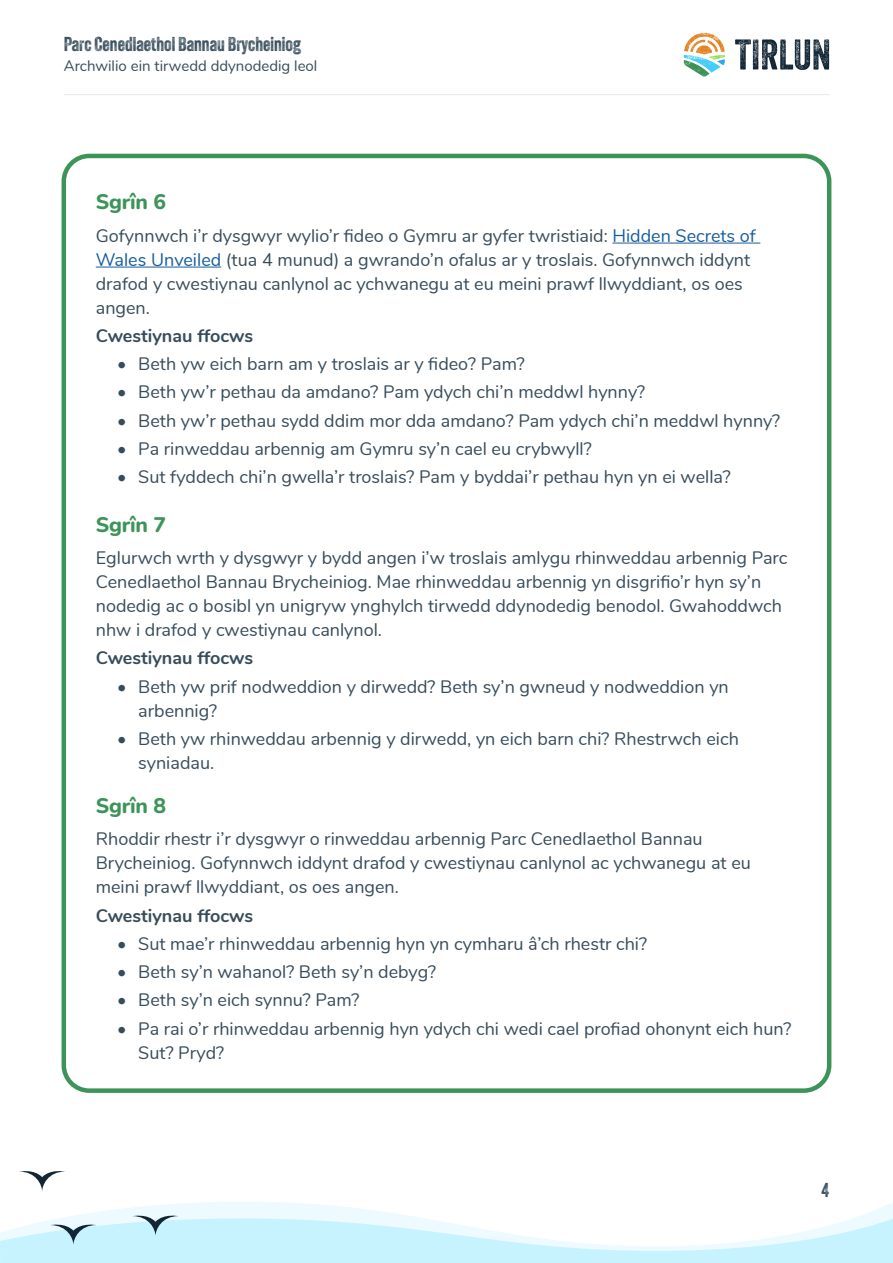
<style>
.page{position:relative;width:893px;height:1263px;background:#fff}
.page>*{position:absolute;margin:0;border:0;box-sizing:border-box;transform-origin:0 0}
.Page_section_heading{font:800 21px "Nunito";letter-spacing:-.01em;color:#3d9459}
.t1{font:19.5px "Veneer Two";color:#374c5a}
.Body_text{font:18px/24px "Nunito";color:#374c5a}
.Body_text-2{font:700 18px "Nunito";color:#374c5a}
.t2{font:15px "Nunito";color:#374c5a}
.s1{color:#175d9e}
</style>
<div class="page">
<svg style="left:735px;top:39px;width:94px;height:31px"></svg>
<svg style="left:684px;top:33px;width:41px;height:44px"></svg>
<hr style="left:64px;top:94px;width:765px;height:1px;background:#e6e7e9">
<svg style="left:93px;top:1202px;width:800px;height:11px"></svg>
<svg style="left:19px;top:1171px;width:46px;height:20px"></svg>
<svg style="left:0;top:1213px;width:893px;height:50px"></svg>
<hr style="left:612px;top:243px;width:148px;height:1px;background:#175d9e">
<hr style="left:96px;top:267px;width:125px;height:1px;background:#175d9e">
<div style="left:62px;top:154px;width:769px;height:939px;border:4px solid #3d9459;border-radius:26px"></div>
<p class="t1" style="left:64px;top:32px;width:239px">Parc Cenedlaethol Bannau Brycheiniog</p>
<p class="t2" style="left:64px;top:54px;width:255px">Archwilio ein tirwedd ddynodedig leol</p>
<p class="Page_section_heading" style="left:96px;top:187px;width:72px">Sgrîn 6</p>
<p class="Body_text" style="left:96px;top:222px;width:661px">Gofynnwch i’r dysgwyr wylio’r fideo o Gymru ar gyfer twristiaid: <span class="s1">Hidden Secrets of Wales Unveiled</span> (tua 4 munud) a gwrando’n ofalus ar y troslais. Gofynnwch iddynt drafod y cwestiynau canlynol ac ychwanegu at eu meini prawf llwyddiant, os oes angen.</p>
<p class="Body_text-2" style="left:96px;top:322px;width:159px">Cwestiynau ffocws</p>
<p class="Body_text" style="left:117px;top:351px;width:409px">• Beth yw eich barn am y troslais ar y fideo? Pam?</p>
<p class="Body_text" style="left:117px;top:379px;width:529px">• Beth yw’r pethau da amdano? Pam ydych chi’n meddwl hynny?</p>
<p class="Body_text" style="left:117px;top:407px;width:665px">• Beth yw’r pethau sydd ddim mor dda amdano? Pam ydych chi’n meddwl hynny?</p>
<p class="Body_text" style="left:117px;top:436px;width:476px">• Pa rinweddau arbennig am Gymru sy’n cael eu crybwyll?</p>
<p class="Body_text" style="left:117px;top:464px;width:615px">• Sut fyddech chi’n gwella’r troslais? Pam y byddai’r pethau hyn yn ei wella?</p>
<p class="Page_section_heading" style="left:96px;top:509px;width:72px">Sgrîn 7</p>
<p class="Body_text" style="left:96px;top:545px;width:693px">Eglurwch wrth y dysgwyr y bydd angen i’w troslais amlygu rhinweddau arbennig Parc Cenedlaethol Bannau Brycheiniog. Mae rhinweddau arbennig yn disgrifio’r hyn sy’n nodedig ac o bosibl yn unigryw ynghylch tirwedd ddynodedig benodol. Gwahoddwch nhw i drafod y cwestiynau canlynol.</p>
<p class="Body_text-2" style="left:96px;top:645px;width:159px">Cwestiynau ffocws</p>
<p class="Body_text" style="left:138px;top:673px;width:592px;text-indent:-21px">• Beth yw prif nodweddion y dirwedd? Beth sy’n gwneud y nodweddion yn arbennig?</p>
<p class="Body_text" style="left:138px;top:725px;width:602px;text-indent:-21px">• Beth yw rhinweddau arbennig y dirwedd, yn eich barn chi? Rhestrwch eich syniadau.</p>
<p class="Page_section_heading" style="left:96px;top:790px;width:72px">Sgrîn 8</p>
<p class="Body_text" style="left:96px;top:826px;width:657px">Rhoddir rhestr i’r dysgwyr o rinweddau arbennig Parc Cenedlaethol Bannau<br>Brycheiniog. Gofynnwch iddynt drafod y cwestiynau canlynol ac ychwanegu at eu meini prawf llwyddiant, os oes angen.</p>
<p class="Body_text-2" style="left:96px;top:902px;width:159px">Cwestiynau ffocws</p>
<p class="Body_text" style="left:117px;top:930px;width:532px">• Sut mae’r rhinweddau arbennig hyn yn cymharu â’ch rhestr chi?</p>
<p class="Body_text" style="left:117px;top:959px;width:321px">• Beth sy’n wahanol? Beth sy’n debyg?</p>
<p class="Body_text" style="left:117px;top:987px;width:244px">• Beth sy’n eich synnu? Pam?</p>
<p class="Body_text" style="left:138px;top:1015px;width:655px;text-indent:-21px">• Pa rai o’r rhinweddau arbennig hyn ydych chi wedi cael profiad ohonynt eich hun?<br>Sut? Pryd?</p>
<p class="t1" style="left:821px;top:1178px;width:9px">4</p>
</div>
